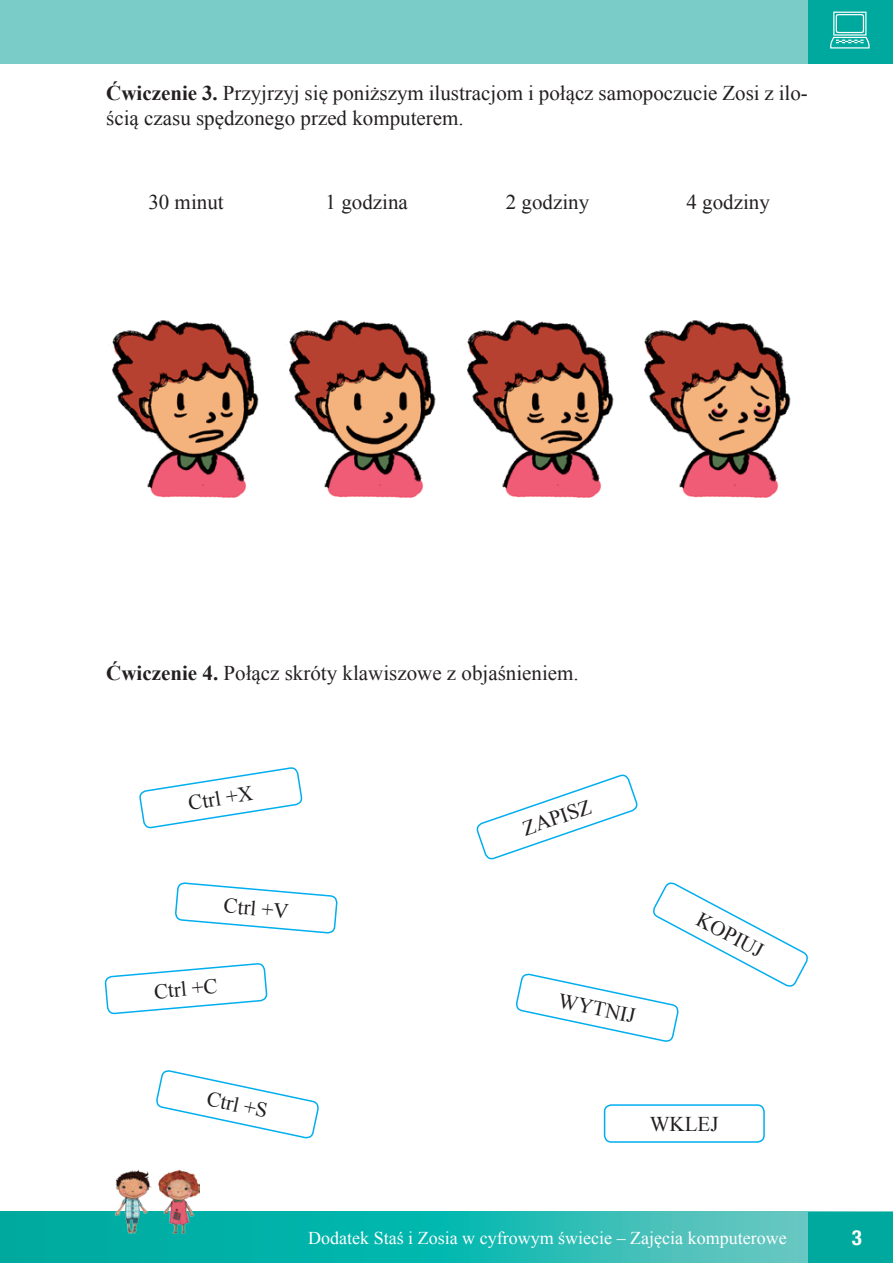
<style>
.page{position:relative;width:893px;height:1263px;background:#fff}
.page>*{position:absolute;margin:0;border:0;box-sizing:border-box;transform-origin:0 0}
.TNR_Justowany{font:21px/25.2px "Times New Roman";color:#231f20}
.Akapit_TNR_14pt_lewo{font:21px "Times New Roman";color:#231f20}
.t1{font:700 condensed 21px "Helvetica Neue LT Com";color:#fff}
.t2{font:18px "Times New Roman";color:#fff}
.s1{font-weight:700}
</style>
<div class="page">
<svg style="left:0;top:1212px;width:808px;height:51px;background:#1cb7af"></svg>
<div style="left:0;top:0;width:893px;height:64px;background:#7accc8"></div>
<div style="left:808px;top:1212px;width:85px;height:51px;background:#00a99d"></div>
<div style="left:808px;top:0;width:85px;height:64px;background:#00a99d"></div>
<svg style="left:830px;top:12px;width:40px;height:37px"></svg>
<img style="left:115px;top:1170px;width:36px;height:63px">
<img style="left:158px;top:1170px;width:41px;height:63px">
<svg style="left:139px;top:767px;width:163px;height:62px"></svg>
<div style="left:604px;top:1104px;width:161px;height:39px;border:2px solid #00aeef;border-radius:7px"></div>
<svg style="left:175px;top:882px;width:163px;height:52px"></svg>
<svg style="left:105px;top:963px;width:162px;height:52px"></svg>
<svg style="left:515px;top:882px;width:293px;height:160px"></svg>
<svg style="left:156px;top:1070px;width:163px;height:69px"></svg>
<svg style="left:476px;top:774px;width:162px;height:86px"></svg>
<img style="left:112px;top:320px;width:324px;height:178px">
<img style="left:467px;top:320px;width:324px;height:178px">
<p class="TNR_Justowany" style="left:106px;top:80px;width:703px"><span class="s1">Ćwiczenie 3.</span> Przyjrzyj się poniższym ilustracjom i połącz samopoczucie Zosi z ilo&shy;ścią czasu spędzonego przed komputerem.</p>
<p class="Akapit_TNR_14pt_lewo" style="left:148px;top:187px;width:77px">30 minut</p>
<p class="Akapit_TNR_14pt_lewo" style="left:326px;top:187px;width:84px">1 godzina</p>
<p class="Akapit_TNR_14pt_lewo" style="left:506px;top:187px;width:85px">2 godziny</p>
<p class="Akapit_TNR_14pt_lewo" style="left:686px;top:187px;width:85px">4 godziny</p>
<p class="TNR_Justowany" style="left:106px;top:660px;width:474px"><span class="s1">Ćwiczenie 4.</span> Połącz skróty klawiszowe z objaśnieniem.</p>
<p class="Akapit_TNR_14pt_lewo" style="left:186px;top:789px;width:66px;rotate:-9deg">Ctrl +X</p>
<p class="Akapit_TNR_14pt_lewo" style="left:225px;top:891px;width:66px;rotate:5deg">Ctrl +V</p>
<p class="Akapit_TNR_14pt_lewo" style="left:153px;top:977px;width:65px;rotate:-5deg">Ctrl +C</p>
<p class="Akapit_TNR_14pt_lewo" style="left:210px;top:1084px;width:63px;rotate:12deg">Ctrl +S</p>
<p class="Akapit_TNR_14pt_lewo" style="left:519px;top:815px;width:73px;rotate:-19deg">ZAPISZ</p>
<p class="Akapit_TNR_14pt_lewo" style="left:562px;top:986px;width:80px;rotate:12deg">WYTNIJ</p>
<p class="Akapit_TNR_14pt_lewo" style="left:705px;top:905px;width:74px;rotate:28deg">KOPIUJ</p>
<p class="Akapit_TNR_14pt_lewo" style="left:650px;top:1110px;width:70px">WKLEJ</p>
<p class="t2" style="left:308px;top:1225px;width:480px">Dodatek Staś i Zosia w cyfrowym świecie – Zajęcia komputerowe</p>
<p class="t1" style="left:852px;top:1225px;width:12px">3</p>
</div>
